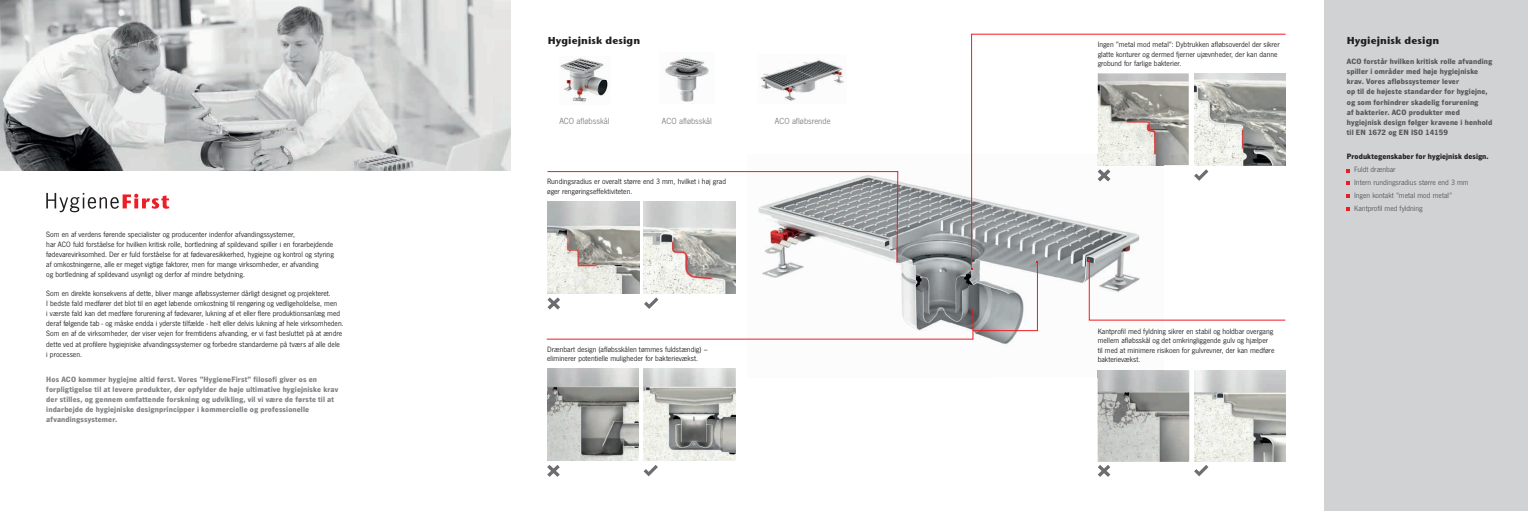
<style>
.page{position:relative;width:1528px;height:511px;background:#fff}
.page>*{position:absolute;margin:0;border:0;box-sizing:border-box;transform-origin:0 0}
.t1{font:700 10px "Stone Sans ITC";letter-spacing:.01em;color:#231f20}
.t2{font:9.1px "News Gothic TOT";letter-spacing:-.005em;color:#808285}
.t3{font:8px/10px "News Gothic TOT";color:#231f20}
.t4{font:700 8px/10px "News Gothic TOT";letter-spacing:.015em;color:#808285}
.t5{font:700 8px/10px "News Gothic TOT";letter-spacing:.015em;color:#57585a}
.t6{font:8px/12.8px "News Gothic TOT";color:#57585a}
.t7{font:700 8px "News Gothic TOT";letter-spacing:.01em;color:#231f20}
</style>
<div class="page">
<div style="left:1325px;top:0;width:203px;height:510px;background:#d1d2d4"></div>
<img style="left:1098px;top:370px;width:91px;height:91px">
<img style="left:1194px;top:370px;width:92px;height:91px">
<svg style="left:1194px;top:465px;width:14px;height:11px"></svg>
<svg style="left:1098px;top:465px;width:12px;height:11px"></svg>
<img style="left:547px;top:368px;width:92px;height:92px">
<img style="left:643px;top:368px;width:92px;height:92px">
<svg style="left:644px;top:465px;width:14px;height:11px"></svg>
<svg style="left:547px;top:465px;width:13px;height:11px"></svg>
<img style="left:0;top:0;width:510px;height:170px">
<img style="left:665px;top:57px;width:44px;height:45px">
<img style="left:560px;top:58px;width:49px;height:44px">
<img style="left:758px;top:58px;width:87px;height:43px">
<img style="left:748px;top:171px;width:416px;height:206px">
<img style="left:1098px;top:370px;width:66px;height:7px">
<svg style="left:1089px;top:269px;width:197px;height:51px"></svg>
<svg style="left:547px;top:171px;width:351px;height:90px"></svg>
<svg style="left:971px;top:34px;width:315px;height:235px"></svg>
<svg style="left:546px;top:261px;width:492px;height:78px"></svg>
<svg style="left:46px;top:193px;width:123px;height:19px"></svg>
<p class="t3" style="left:46px;top:229px;width:289px">Som en af verdens førende specialister og producenter indenfor afvandingssystemer,<br>har ACO fuld forståelse for hvilken kritisk rolle, bortledning af spildevand spiller i en forarbejdende fødevarevirksomhed. Der er fuld forståelse for at fødevaresikkerhed, hygiejne og kontrol og styring af omkostningerne, alle er meget vigtige faktorer, men for mange virksomheder, er afvanding<br>og bortledning af spildevand usynligt og derfor af mindre betydning.</p>
<p class="t3" style="left:46px;top:288px;width:299px">Som en direkte konsekvens af dette, bliver mange afløbssystemer dårligt designet og projekteret.<br>I bedste fald medfører det blot til en øget løbende omkostning til rengøring og vedligeholdelse, men<br>i værste fald kan det medføre forurening af fødevarer, lukning af et eller flere produktionsanlæg med deraf følgende tab - og måske endda i yderste tilfælde - helt eller delvis lukning af hele virksomheden.<br>Som en af de virksomheder, der viser vejen for fremtidens afvanding, er vi fast besluttet på at ændre dette ved at profilere hygiejniske afvandingssystemer og forbedre standarderne på tværs af alle dele<br>i processen.</p>
<p class="t4" style="left:46px;top:373px;width:293px">Hos ACO kommer hygiejne altid først. Vores ”HygieneFirst” filosofi giver os en forpligtigelse til at levere produkter, der opfylder de høje ultimative hygiejniske krav der stilles, og gennem omfattende forskning og udvikling, vil vi være de første til at indarbejde de hygiejniske designprincipper i kommercielle og professionelle afvandingssystemer.</p>
<p class="t1" style="left:548px;top:32px;width:94px">Hygiejnisk design</p>
<p class="t1" style="left:1347px;top:32px;width:94px">Hygiejnisk design</p>
<p class="t3" style="left:1098px;top:39px;width:184px;line-height:9.6px">Ingen ”metal mod metal”: Dybtrukken afløbsoverdel der sikrer glatte konturer og dermed fjerner ujævnheder, der kan danne grobund for farlige bakterier.</p>
<p class="t5" style="left:1347px;top:57px;width:147px">ACO forstår hvilken kritisk rolle afvanding spiller i områder med høje hygiejniske krav. Vores afløbssystemer lever<br>op til de højeste standarder for hygiejne, og som forhindrer skadelig forurening<br>af bakterier. ACO produkter med hygiejnisk design følger kravene i henhold til EN 1672 og EN ISO 14159</p>
<p class="t7" style="left:1347px;top:152px;width:143px">Produktegenskaber for hygiejnisk design.</p>
<p class="t6" style="left:1354px;top:163px;width:116px">Fuldt drænbar<br>Intern rundingsradius større end 3 mm<br>Ingen kontakt ”metal mod metal”<br>Kantprofil med fyldning</p>
<p class="t2" style="left:560px;top:116px;width:51px">ACO afløbsskål</p>
<p class="t2" style="left:662px;top:116px;width:51px">ACO afløbsskål</p>
<p class="t2" style="left:775px;top:116px;width:57px">ACO afløbsrende</p>
<p class="t3" style="left:547px;top:177px;width:180px;line-height:9.6px">Rundingsradius er overalt større end 3 mm, hvilket i høj grad øger rengøringseffektiviteten.</p>
<p class="t3" style="left:547px;top:344px;width:162px;line-height:9.6px">Drænbart design (afløbsskålen tømmes fuldstændig) – eliminerer potentielle muligheder for bakterievækst.</p>
<p class="t3" style="left:1098px;top:326px;width:178px;line-height:9.6px">Kantprofil med fyldning sikrer en stabil og holdbar overgang mellem afløbsskål og det omkringliggende gulv og hjælper til med at minimere risikoen for gulvrevner, der kan medføre bakterievækst.</p>
</div>
